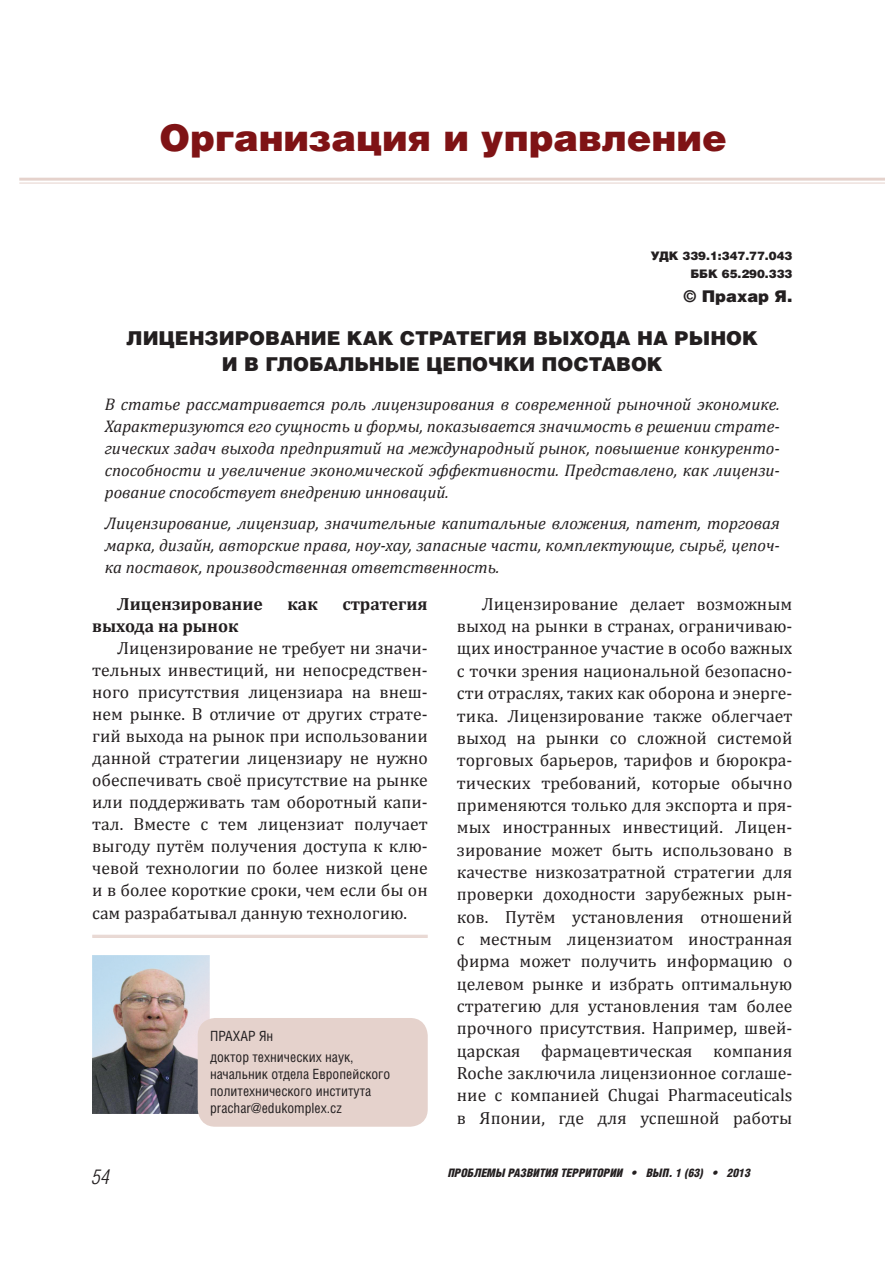
<style>
.page{position:relative;width:893px;height:1263px;background:#fff}
.page>*{position:absolute;margin:0;border:0;box-sizing:border-box;transform-origin:0 0}
.t1{font:900 36.75px "Helios";color:#7f1315}
.t2{font:italic 300 20.55px "Helios Cond";color:#231f20}
.t3{font:900 19.05px/26.4px "Helios";color:#231f20;text-align:center}
.t4{font:17.7px/22.4px "Cambria";color:#231f20;text-align:justify}
.t5{font:700 17.7px "Cambria";color:#231f20}
.t6{font:italic 16.95px/22px "Cambria";color:#231f20;text-align:justify}
.t7{font:900 16.2px "Helios";color:#231f20}
.t8{font:14.1px/17px "Helios Cond";color:#231f20}
.t9{font:italic 900 11.7px "Helios Cond";color:#231f20}
.t10{font:900 11.7px/18.3px "Helios";color:#231f20;text-align:right}
</style>
<div class="page">
<img style="left:92px;top:955px;width:117px;height:159px">
<hr style="left:92px;top:935px;width:336px;height:1px;background:#e5d2cc">
<hr style="left:92px;top:936px;width:336px;height:1px;background:#e5d2cc">
<hr style="left:92px;top:937px;width:336px;height:1px;background:#e5d2cc">
<div style="left:198px;top:1018px;width:230px;height:109px;background:#e5d2cc;border-radius:18px"></div>
<hr style="left:19px;top:178px;width:865px;height:3px;background:#e5d2cc">
<hr style="left:19px;top:183px;width:865px;height:1px;background:#e5d2cc">
<h1 class="t1" style="left:159px;top:125px;width:569px">Организация и управление</h1>
<p class="t10" style="left:651px;top:248px;width:143px">УДК 339.1:347.77.043<br>ББК 65.290.333</p>
<p class="t7" style="left:683px;top:290px;width:110px">© Прахар Я.</p>
<p class="t3" style="left:127px;top:327px;width:633px">ЛИЦЕНЗИРОВАНИЕ КАК СТРАТЕГИЯ ВЫХОДА НА РЫНОК<br>И В ГЛОБАЛЬНЫЕ ЦЕПОЧКИ ПОСТАВОК</p>
<p class="t6" style="left:105px;top:393px;width:677px">В статье рассматривается роль лицензирования в современной рыночной экономике.<br>Характеризуются его сущность и формы, показывается значимость в решении страте&shy;гических задач выхода предприятий на международный рынок, повышение конкуренто&shy;способности и увеличение экономической эффективности. Представлено, как лицензи&shy;рование способствует внедрению инноваций.</p>
<p class="t6" style="left:105px;top:511px;width:677px">Лицензирование, лицензиар, значительные капитальные вложения, патент, торговая марка, дизайн, авторские права, ноу-хау, запасные части, комплектующие, сырьё, цепоч&shy;ка поставок, производственная ответственность.</p>
<p class="t5" style="left:117px;top:593px;width:147px">Лицензирование</p>
<p class="t5" style="left:288px;top:593px;width:32px">как</p>
<p class="t5" style="left:342px;top:593px;width:87px">стратегия</p>
<p class="t5" style="left:92px;top:615px;width:148px">выхода на рынок</p>
<p class="t4" style="left:92px;top:636px;width:337px;text-indent:25px">Лицензирование не требует ни значи&shy;тельных инвестиций, ни непосредствен&shy;ного присутствия лицензиара на внеш&shy;нем рынке. В отличие от других страте&shy;гий выхода на рынок при использовании данной стратегии лицензиару не нужно обеспечивать своё присутствие на рынке или поддерживать там оборотный капи&shy;тал. Вместе с тем лицензиат получает выгоду путём получения доступа к клю&shy;чевой технологии по более низкой цене и в более короткие сроки, чем если бы он сам разрабатывал данную технологию.</p>
<p class="t4" style="left:457px;top:592px;width:337px;text-indent:25px">Лицензирование делает возможным выход на рынки в странах, ограничиваю&shy;щих иностранное участие в особо важных с точки зрения национальной безопасно&shy;сти отраслях, таких как оборона и энерге&shy;тика. Лицензирование также облегчает выход на рынки со сложной системой торговых барьеров, тарифов и бюрокра&shy;тических требований, которые обычно применяются только для экспорта и пря&shy;мых иностранных инвестиций. Лицен&shy;зирование может быть использовано в качестве низкозатратной стратегии для проверки доходности зарубежных рын&shy;ков. Путём установления отношений с местным лицензиатом иностранная фирма может получить информацию о целевом рынке и избрать оптимальную стратегию для установления там более прочного присутствия. Например, швей&shy;царская фармацевтическая компания Roche заключила лицензионное соглаше&shy;ние с компанией Chugai Pharmaceuticals в Японии, где для успешной работы</p>
<p class="t8" style="left:210px;top:1026px;width:145px;line-height:21.1px">ПРАХАР Ян<br>доктор технических наук,</p>
<p class="t8" style="left:210px;top:1066px;width:182px">начальник отдела Европейского политехнического института prachar@edukomplex.cz</p>
<p class="t2" style="left:92px;top:1169px;width:19px">54</p>
<p class="t9" style="left:448px;top:1168px;width:304px">ПРОБЛЕМЫ РАЗВИТИЯ ТЕРРИТОРИИ • ВЫП. 1 (63) • 2013</p>
</div>
